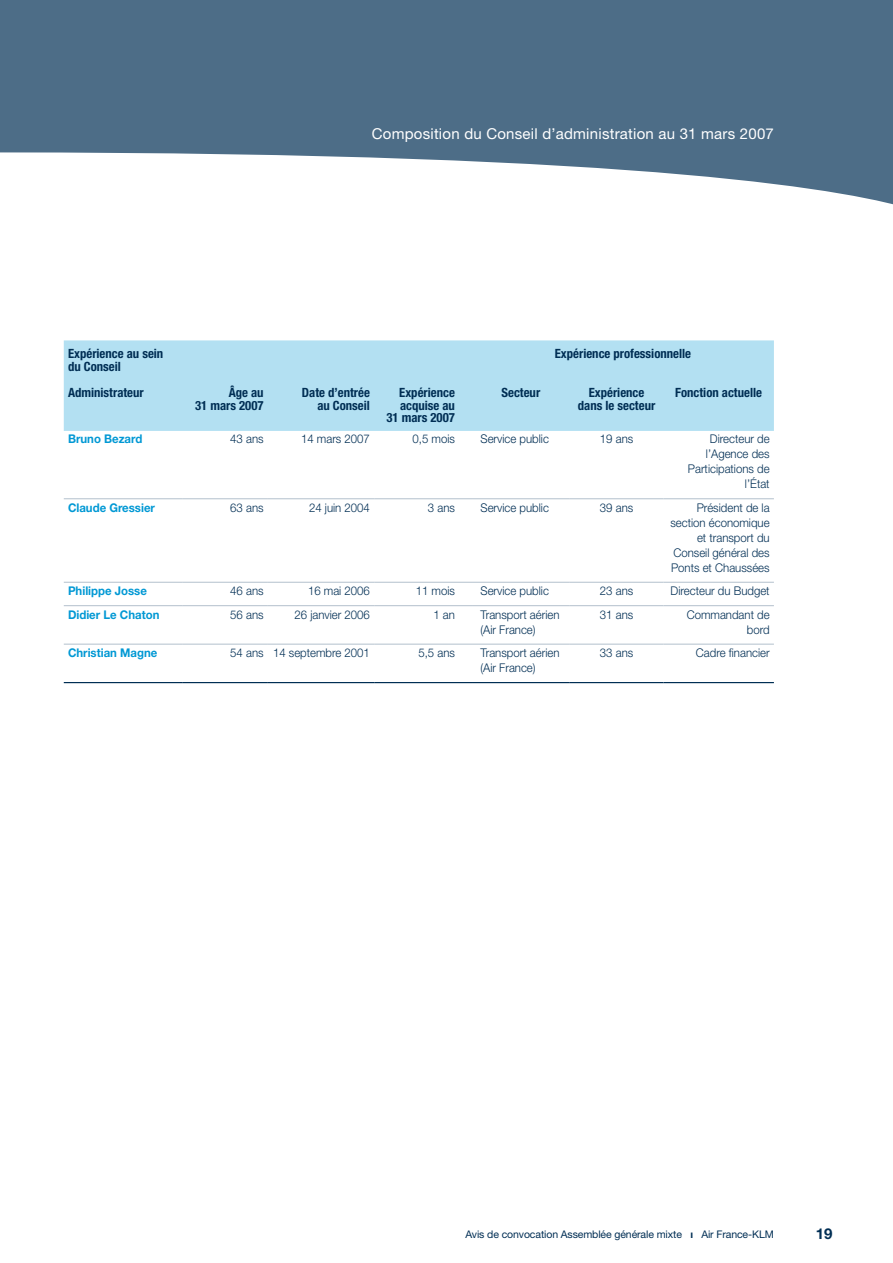
<style>
.page{position:relative;width:893px;height:1263px;background:#fff}
.page>*{position:absolute;margin:0;border:0;box-sizing:border-box;transform-origin:0 0}
.t1{font:15px "Helvetica Neue LT Std";letter-spacing:.015em;color:#fff}
.t2{font:700 15px "Helvetica Neue LT Std";color:#002e54}
.t3{font:700 condensed 12.75px/12.8px "Helvetica Neue LT Std";color:#002e54;text-align:right}
.t4{font:300 12px/15px "Helvetica Neue LT Std";color:#002e54;text-align:right;scale:.95 1}
.t5{font:700 12px "Helvetica Neue LT Std";color:#0098d4;scale:.95 1}
.t6{font:10.5px "Helvetica Neue LT Std";letter-spacing:-.01em;color:#002e54}
.s1{font-weight:700}
</style>
<div class="page">
<svg style="left:0;top:0;width:893px;height:205px;fill:#4d6d87"></svg>
<div style="left:64px;top:340px;width:710px;height:91px;background:#b3e0f2"></div>
<hr style="left:64px;top:582px;width:119px;height:1px;background:#b3c0cc">
<hr style="left:183px;top:582px;width:85px;height:1px;background:#b3c0cc">
<hr style="left:268px;top:582px;width:106px;height:1px;background:#b3c0cc">
<hr style="left:374px;top:582px;width:98px;height:1px;background:#b3c0cc">
<hr style="left:472px;top:582px;width:98px;height:1px;background:#b3c0cc">
<hr style="left:570px;top:582px;width:93px;height:1px;background:#b3c0cc">
<hr style="left:663px;top:582px;width:111px;height:1px;background:#b3c0cc">
<hr style="left:64px;top:498px;width:119px;height:1px;background:#b3c0cc">
<hr style="left:183px;top:498px;width:85px;height:1px;background:#b3c0cc">
<hr style="left:268px;top:498px;width:106px;height:1px;background:#b3c0cc">
<hr style="left:374px;top:498px;width:98px;height:1px;background:#b3c0cc">
<hr style="left:472px;top:498px;width:98px;height:1px;background:#b3c0cc">
<hr style="left:570px;top:498px;width:93px;height:1px;background:#b3c0cc">
<hr style="left:663px;top:498px;width:111px;height:1px;background:#b3c0cc">
<hr style="left:64px;top:644px;width:119px;height:1px;background:#b3c0cc">
<hr style="left:183px;top:644px;width:85px;height:1px;background:#b3c0cc">
<hr style="left:268px;top:644px;width:106px;height:1px;background:#b3c0cc">
<hr style="left:374px;top:644px;width:98px;height:1px;background:#b3c0cc">
<hr style="left:472px;top:644px;width:98px;height:1px;background:#b3c0cc">
<hr style="left:570px;top:644px;width:93px;height:1px;background:#b3c0cc">
<hr style="left:663px;top:644px;width:111px;height:1px;background:#b3c0cc">
<hr style="left:64px;top:605px;width:119px;height:1px;background:#b3c0cc">
<hr style="left:183px;top:605px;width:85px;height:1px;background:#b3c0cc">
<hr style="left:268px;top:605px;width:106px;height:1px;background:#b3c0cc">
<hr style="left:374px;top:605px;width:98px;height:1px;background:#b3c0cc">
<hr style="left:472px;top:605px;width:98px;height:1px;background:#b3c0cc">
<hr style="left:570px;top:605px;width:93px;height:1px;background:#b3c0cc">
<hr style="left:663px;top:605px;width:111px;height:1px;background:#b3c0cc">
<hr style="left:64px;top:682px;width:119px;height:1px;background:#002e54">
<hr style="left:183px;top:682px;width:85px;height:1px;background:#002e54">
<hr style="left:268px;top:682px;width:106px;height:1px;background:#002e54">
<hr style="left:374px;top:682px;width:98px;height:1px;background:#002e54">
<hr style="left:472px;top:682px;width:98px;height:1px;background:#002e54">
<hr style="left:570px;top:682px;width:93px;height:1px;background:#002e54">
<hr style="left:663px;top:682px;width:111px;height:1px;background:#002e54">
<p class="t1" style="left:372px;top:124px;width:404px">Composition du Conseil d’administration au 31 mars 2007</p>
<p class="t3" style="left:68px;top:347px;width:97px;text-align:left">Expérience au sein du Conseil</p>
<p class="t3" style="left:555px;top:347px;width:138px">Expérience professionnelle</p>
<p class="t3" style="left:68px;top:386px;width:77px">Administrateur</p>
<p class="t3" style="left:195px;top:386px;width:70px">Âge au<br>31 mars 2007</p>
<p class="t3" style="left:302px;top:386px;width:69px">Date d’entrée au Conseil</p>
<p class="t3" style="left:386px;top:386px;width:70px">Expérience acquise au<br>31 mars 2007</p>
<p class="t3" style="left:502px;top:386px;width:40px">Secteur</p>
<p class="t3" style="left:578px;top:386px;width:79px;text-align:center">Expérience dans le secteur</p>
<p class="t3" style="left:675px;top:386px;width:88px">Fonction actuelle</p>
<p class="t5" style="left:68px;top:431px;width:80px">Bruno Bezard</p>
<p class="t4" style="left:230px;top:431px;width:37px">43 ans</p>
<p class="t4" style="left:301px;top:431px;width:74px">14 mars 2007</p>
<p class="t4" style="left:413px;top:431px;width:46px">0,5 mois</p>
<p class="t4" style="left:480px;top:431px;width:74px">Service public</p>
<p class="t4" style="left:600px;top:431px;width:37px">19 ans</p>
<p class="t4" style="left:688px;top:431px;width:88px">Directeur de l’Agence des<br>Participations de l’État</p>
<p class="t5" style="left:68px;top:500px;width:93px">Claude Gressier</p>
<p class="t4" style="left:230px;top:500px;width:37px">63 ans</p>
<p class="t4" style="left:309px;top:500px;width:66px">24 juin 2004</p>
<p class="t4" style="left:428px;top:500px;width:30px">3 ans</p>
<p class="t4" style="left:480px;top:500px;width:74px">Service public</p>
<p class="t4" style="left:600px;top:500px;width:37px">39 ans</p>
<p class="t4" style="left:670px;top:500px;width:106px">Président de la section économique et transport du<br>Conseil général des<br>Ponts et Chaussées</p>
<p class="t5" style="left:68px;top:583px;width:85px">Philippe Josse</p>
<p class="t4" style="left:230px;top:583px;width:37px">46 ans</p>
<p class="t4" style="left:308px;top:583px;width:67px">16 mai 2006</p>
<p class="t4" style="left:416px;top:583px;width:43px">11 mois</p>
<p class="t4" style="left:480px;top:583px;width:74px">Service public</p>
<p class="t4" style="left:600px;top:583px;width:37px">23 ans</p>
<p class="t4" style="left:671px;top:583px;width:106px">Directeur du Budget</p>
<p class="t5" style="left:68px;top:607px;width:98px">Didier Le Chaton</p>
<p class="t4" style="left:230px;top:606px;width:37px">56 ans</p>
<p class="t4" style="left:295px;top:606px;width:81px">26 janvier 2006</p>
<p class="t4" style="left:433px;top:606px;width:24px">1 an</p>
<p class="t4" style="left:480px;top:606px;width:85px;text-align:left">Transport aérien (Air France)</p>
<p class="t4" style="left:600px;top:606px;width:37px">31 ans</p>
<p class="t4" style="left:687px;top:606px;width:89px">Commandant de bord</p>
<p class="t5" style="left:68px;top:645px;width:95px">Christian Magne</p>
<p class="t4" style="left:230px;top:645px;width:149px">54 ans 14 septembre 2001</p>
<p class="t4" style="left:418px;top:645px;width:40px">5,5 ans</p>
<p class="t4" style="left:480px;top:645px;width:85px;text-align:left">Transport aérien (Air France)</p>
<p class="t4" style="left:600px;top:645px;width:37px">33 ans</p>
<p class="t4" style="left:696px;top:645px;width:79px">Cadre financier</p>
<p class="t6" style="left:465px;top:1228px;width:310px">Avis de convocation Assemblée générale mixte <span class="s1">ı</span> Air France-KLM</p>
<p class="t2" style="left:816px;top:1224px;width:18px">19</p>
</div>
